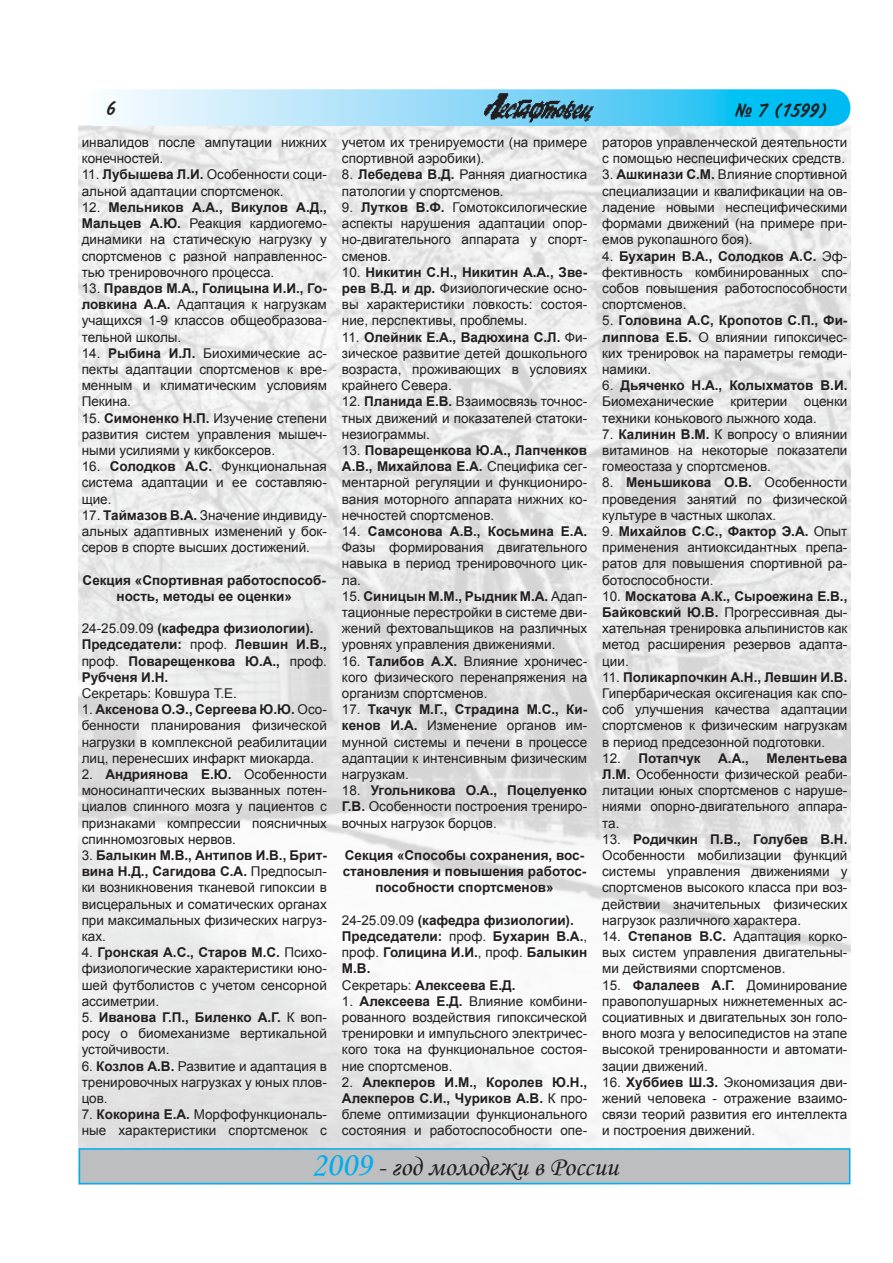
<style>
.page{position:relative;width:893px;height:1263px;background:#fff}
.page>*{position:absolute;margin:0;border:0;box-sizing:border-box;transform-origin:0 0}
.t1{font:27px "Monotype Corsiva";color:#231f20}
.t2{font:19.5px "Inform CTT";color:#231f20}
.t3{font:13.5px/16.2px "Arial";color:#231f20;text-align:justify}
.t4{font:700 13.5px/16.2px "Arial";color:#231f20;text-align:center}
.s1{font-weight:700}
.s2{font-weight:400}
.s3{font-size:34.5px;color:#00aeef}
</style>
<div class="page">
<img style="left:79px;top:125px;width:771px;height:1023px">
<svg style="left:79px;top:89px;width:771px;height:37px;background:#86daf8"></svg>
<img style="left:482px;top:93px;width:113px;height:29px">
<div style="left:79px;top:1149px;width:771px;height:34px;background:#bcbec0"></div>
<div style="left:79px;top:1148px;width:771px;height:36px;border:2px solid #00aeef"></div>
<h2 class="t2" style="left:106px;top:98px;width:11px">6</h2>
<h2 class="t2" style="left:735px;top:99px;width:94px">¹ 7 (1599)</h2>
<p class="t3" style="left:82px;top:134px;width:247px">инвалидов после ампутации нижних конечностей.</p>
<p class="t3" style="left:82px;top:167px;width:247px">11. <span class="s1">Лубышева Л.И.</span> Особенности соци&shy;альной адаптации спортсменок.</p>
<p class="t3" style="left:82px;top:199px;width:247px">12. <span class="s1">Мельников А.А., Викулов А.Д., Мальцев А.Ю.</span> Реакция кардиогемо&shy;динамики на статическую нагрузку у спортсменов с разной направленнос&shy;тью тренировочного процесса.</p>
<p class="t3" style="left:82px;top:280px;width:247px">13. <span class="s1">Правдов М.А., Голицына И.И., Го&shy;ловкина А.А.</span> Адаптация к нагрузкам учащихся 1-9 классов общеобразова&shy;тельной школы.</p>
<p class="t3" style="left:82px;top:345px;width:247px">14. <span class="s1">Рыбина И.Л.</span> Биохимические ас&shy;пекты адаптации спортсменов к вре&shy;менным и климатическим условиям Пекина.</p>
<p class="t3" style="left:82px;top:410px;width:247px">15. <span class="s1">Симоненко Н.П.</span> Изучение степени развития систем управления мышеч&shy;ными усилиями у кикбоксеров.</p>
<p class="t3" style="left:82px;top:458px;width:247px">16. <span class="s1">Солодков А.С.</span> Функциональная система адаптации и ее составляю&shy;щие.</p>
<p class="t3" style="left:82px;top:507px;width:247px">17. <span class="s1">Таймазов В.А.</span> Значение индивиду&shy;альных адаптивных изменений у бок&shy;серов в спорте высших достижений.</p>
<p class="t4" style="left:83px;top:572px;width:245px">Секция «Спортивная работоспособ&shy;ность, методы ее оценки»</p>
<p class="t4" style="left:82px;top:621px;width:247px;text-align:left"><span class="s2">24-25.09.09</span> (кафедра физиологии).<br>Председатели: <span class="s2">проф.</span> Левшин И.В., <span class="s2">проф.</span> Поварещенкова Ю.А., <span class="s2">проф.<br></span>Рубченя И.Н.</p>
<p class="t3" style="left:82px;top:685px;width:157px">Секретарь: Ковшура Т.Е.</p>
<p class="t3" style="left:82px;top:701px;width:247px">1. <span class="s1">Аксенова О.Э., Сергеева Ю.Ю.</span> Осо&shy;бенности планирования физической нагрузки в комплексной реабилитации лиц, перенесших инфаркт миокарда.</p>
<p class="t3" style="left:82px;top:766px;width:247px">2. <span class="s1">Андриянова Е.Ю.</span> Особенности моносинаптических вызванных потен&shy;циалов спинного мозга у пациентов с признаками компрессии поясничных спинномозговых нервов.</p>
<p class="t3" style="left:82px;top:847px;width:247px">3. <span class="s1">Балыкин М.В., Антипов И.В., Брит&shy;вина Н.Д., Сагидова С.А.</span> Предпосыл&shy;ки возникновения тканевой гипоксии в висцеральных и соматических органах при максимальных физических нагруз&shy;ках.</p>
<p class="t3" style="left:82px;top:944px;width:247px">4. <span class="s1">Гронская А.С., Старов М.С.</span> Психо&shy;физиологические харак-теристики юно&shy;шей футболистов с учетом сенсорной ассиметрии.</p>
<p class="t3" style="left:82px;top:1009px;width:247px">5. <span class="s1">Иванова Г.П., Биленко А.Г.</span> К воп&shy;росу о биомеханизме вертикальной устойчивости.</p>
<p class="t3" style="left:82px;top:1058px;width:247px">6. <span class="s1">Козлов А.В.</span> Развитие и адаптация в тренировочных нагрузках у юных плов&shy;цов.</p>
<p class="t3" style="left:82px;top:1106px;width:247px">7. <span class="s1">Кокорина Е.А.</span> Морфофункциональ&shy;ные характеристики спорт-сменок с</p>
<p class="t3" style="left:342px;top:134px;width:247px">учетом их тренируемости (на примере спортивной аэробики).</p>
<p class="t3" style="left:342px;top:167px;width:247px">8. <span class="s1">Лебедева В.Д.</span> Ранняя диагностика патологии у спортсменов.</p>
<p class="t3" style="left:342px;top:199px;width:247px">9. <span class="s1">Лутков В.Ф.</span> Гомотоксилогические аспекты нарушения адаптации опор&shy;но-двигательного аппарата у спорт&shy;сменов.</p>
<p class="t3" style="left:342px;top:264px;width:247px">10. <span class="s1">Никитин С.Н., Никитин А.А., Зве&shy;рев В.Д. и др.</span> Физиоло-гические осно&shy;вы характеристики ловкость: состоя&shy;ние, перспективы, проблемы.</p>
<p class="t3" style="left:342px;top:329px;width:247px">11. <span class="s1">Олейник Е.А., Вадюхина С.Л.</span> Фи&shy;зическое развитие детей дошкольного возраста, проживающих в условиях крайнего Севера.</p>
<p class="t3" style="left:342px;top:394px;width:247px">12. <span class="s1">Планида Е.В.</span> Взаимосвязь точнос&shy;тных движений и показателей статоки&shy;незиограммы.</p>
<p class="t3" style="left:342px;top:442px;width:247px">13. <span class="s1">Поварещенкова Ю.А., Лапченков А.В., Михайлова Е.А.</span> Специфика сег&shy;ментарной регуляции и функциониро&shy;вания моторного аппарата нижних ко&shy;нечностей спортсменов.</p>
<p class="t3" style="left:342px;top:523px;width:247px">14. <span class="s1">Самсонова А.В., Косьмина Е.А.<br></span>Фазы формирования двига-тельного навыка в период тренировочного цик&shy;ла.</p>
<p class="t3" style="left:342px;top:588px;width:247px">15. <span class="s1">Синицын М.М., Рыдник М.А.</span> Адап&shy;тационные перестройки в системе дви&shy;жений фехтовальщиков на различных уровнях управления движениями.</p>
<p class="t3" style="left:342px;top:653px;width:247px">16. <span class="s1">Талибов А.Х.</span> Влияние хроничес&shy;кого физического перенапря-жения на организм спортсменов.</p>
<p class="t3" style="left:342px;top:701px;width:247px">17. <span class="s1">Ткачук М.Г., Страдина М.С., Ки&shy;кенов И.А.</span> Изменение органов им&shy;мунной системы и печени в процессе адаптации к интенсивным физическим нагрузкам.</p>
<p class="t3" style="left:342px;top:782px;width:247px">18. <span class="s1">Угольникова О.А., Поцелуенко Г.В.</span> Особенности построения трениро&shy;вочных нагрузок борцов.</p>
<p class="t4" style="left:343px;top:847px;width:245px">Секция «Способы сохранения, вос&shy;становления и повышения работос&shy;пособности спортсменов»</p>
<p class="t4" style="left:342px;top:912px;width:247px;text-align:left"><span class="s2">24-25.09.09</span> (кафедра физиологии).<br>Председатели: <span class="s2">проф.</span> Бухарин В.А.<span class="s2">, проф.</span> Голицина И.И.<span class="s2">, проф.</span> Балыкин<br>М.В.<br><span class="s2">Секретарь:</span> Алексеева Е.Д.</p>
<p class="t3" style="left:342px;top:993px;width:247px">1. <span class="s1">Алексеева Е.Д.</span> Влияние комбини&shy;рованного воздействия гипоксической тренировки и импульсного электричес&shy;кого тока на функциональное состоя&shy;ние спортсменов.</p>
<p class="t3" style="left:342px;top:1074px;width:247px">2. <span class="s1">Алекперов И.М., Королев Ю.Н., Алекперов С.И., Чуриков А.В.</span> К про&shy;блеме оптимизации функционального состояния и работоспособности опе-</p>
<p class="t3" style="left:602px;top:134px;width:247px">раторов управленческой деятельности с помощью неспецифических средств.</p>
<p class="t3" style="left:602px;top:167px;width:247px">3. <span class="s1">Ашкинази С.М.</span> Влияние спортивной специализации и квалифика-ции на ов&shy;ладение новыми неспецифическими формами движений (на примере при&shy;емов рукопашного боя).</p>
<p class="t3" style="left:602px;top:248px;width:247px">4. <span class="s1">Бухарин В.А., Солодков А.С.</span> Эф&shy;фективность комбинированных спо&shy;собов повышения работоспособности спортсменов.</p>
<p class="t3" style="left:602px;top:313px;width:247px">5. <span class="s1">Головина А.С, Кропотов С.П., Фи&shy;липпова Е.Б.</span> О влиянии гипоксичес&shy;ких тренировок на параметры гемоди&shy;намики.</p>
<p class="t3" style="left:602px;top:377px;width:247px">6. <span class="s1">Дьяченко Н.А., Колыхматов В.И.<br></span>Биомеханические критерии оценки техники конькового лыжного хода.</p>
<p class="t3" style="left:602px;top:426px;width:247px">7. <span class="s1">Калинин В.М.</span> К вопросу о влиянии витаминов на некоторые пока-затели гомеостаза у спортсменов.</p>
<p class="t3" style="left:602px;top:475px;width:247px">8. <span class="s1">Меньшикова О.В.</span> Особенности проведения занятий по физической культуре в частных школах.</p>
<p class="t3" style="left:602px;top:523px;width:247px">9. <span class="s1">Михайлов С.С., Фактор Э.А.</span> Опыт применения антиоксидантных препа&shy;ратов для повышения спортивной ра&shy;ботоспособности.</p>
<p class="t3" style="left:602px;top:588px;width:247px">10. <span class="s1">Москатова А.К., Сыроежина Е.В., Байковский Ю.В.</span> Прогрессивная ды&shy;хательная тренировка альпинистов как метод расширения резервов адапта&shy;ции.</p>
<p class="t3" style="left:602px;top:669px;width:247px">11. <span class="s1">Поликарпочкин А.Н., Левшин И.В.<br></span>Гипербарическая оксигенация как спо&shy;соб улучшения качества адаптации спортсменов к физическим нагрузкам в период предсезонной подготовки.</p>
<p class="t4" style="left:602px;top:750px;width:100px"><span class="s2">12.</span> Потапчук</p>
<p class="t4" style="left:718px;top:750px;width:32px">А.А.,</p>
<p class="t3" style="left:602px;top:750px;width:247px;text-indent:164px"><span class="s1">Мелентьева Л.М.</span> Особенности физической реаби&shy;литации юных спортсменов с наруше&shy;ниями опорно-двигательного аппара&shy;та.</p>
<p class="t3" style="left:602px;top:831px;width:247px">13. <span class="s1">Родичкин П.В., Голубев В.Н.<br></span>Особенности мобилизации функций системы управления движениями у спортсменов высокого класса при воз&shy;действии значительных физических нагрузок различного характера.</p>
<p class="t3" style="left:602px;top:928px;width:247px">14. <span class="s1">Степанов B.C.</span> Адаптация корко&shy;вых систем управления двигательны&shy;ми действиями спортсменов.</p>
<p class="t3" style="left:602px;top:977px;width:247px">15. <span class="s1">Фалалеев А.Г.</span> Доминирование правополушарных нижнетеменных ас&shy;социативных и двигательных зон голо&shy;вного мозга у велосипедистов на этапе высокой тренированности и автомати&shy;зации движений.</p>
<p class="t3" style="left:602px;top:1074px;width:247px">16. <span class="s1">Хуббиев Ш.З.</span> Экономизация дви&shy;жений человека - отражение взаимо&shy;связи теорий развития его интеллекта и построения движений.</p>
<h1 class="t1" style="left:311px;top:1150px;width:309px"><span class="s3">2009</span> - год молодежи в России</h1>
</div>
